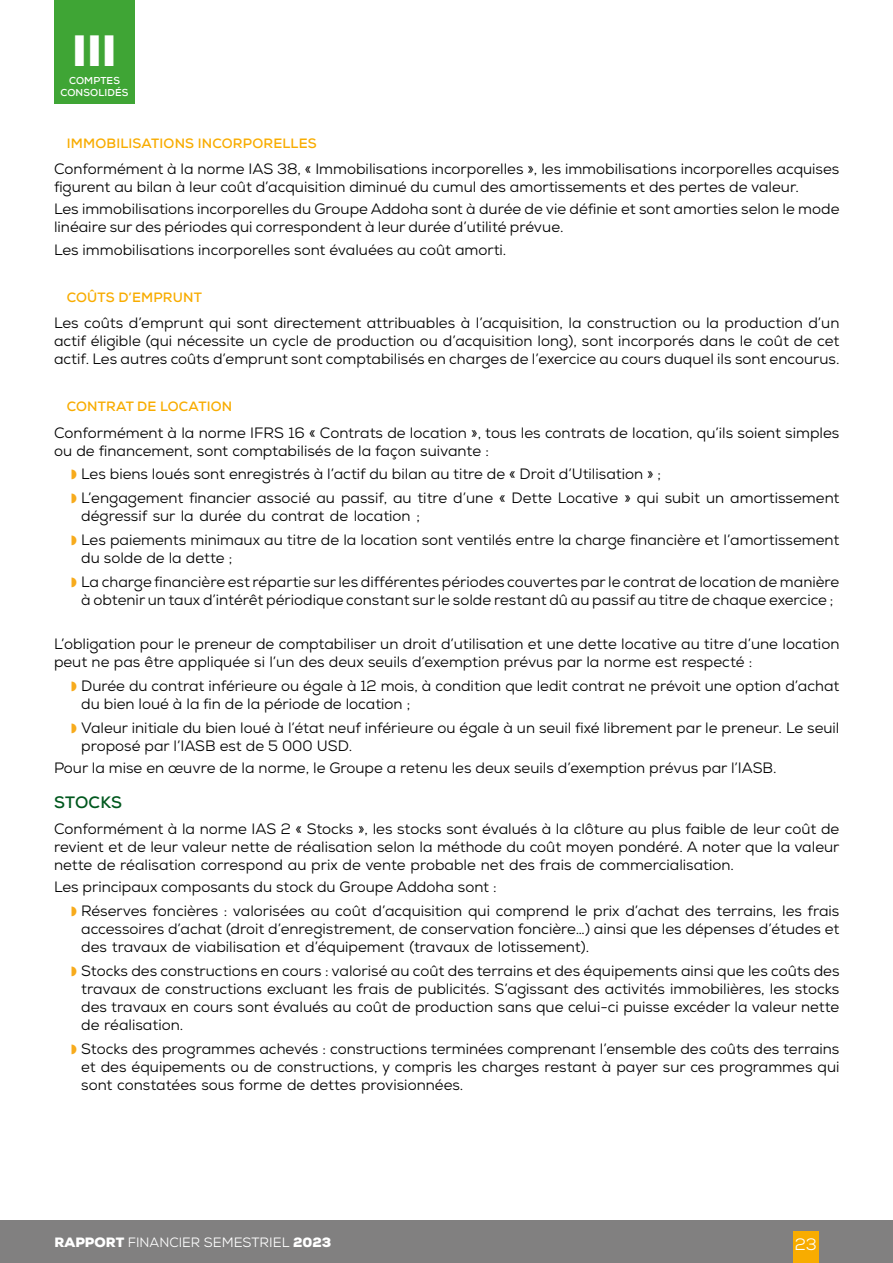
<style>
.page{position:relative;width:893px;height:1263px;background:#fff}
.page>*{position:absolute;margin:0;border:0;box-sizing:border-box;transform-origin:0 0}
.t1{font:900 43.8px "Nexa";color:#fff}
.t2{font:700 16.5px "Nexa";letter-spacing:.015em;color:#00581e}
.t3{font:16.5px "Nexa";color:#fff}
.t4{font:15px/18px "Nexa";color:#000}
.t5{font:700 13.5px "Nexa";letter-spacing:.015em;color:#f8ac00}
.t6{font:13.5px "Nexa";color:#fff}
.t7{font:700 10.05px/12px "Nexa";letter-spacing:.015em;color:#fff;text-align:center}
.s1{color:#f7ab1c}
.s2{font-weight:900}
</style>
<div class="page">
<div style="left:0;top:1220px;width:893px;height:43px;background:#818080"></div>
<div style="left:793px;top:1232px;width:26px;height:31px;background:#f8ac00"></div>
<div style="left:54px;top:0;width:81px;height:103px;background:#3fa535"></div>
<h1 class="t1" style="left:72px;top:23px;width:46px">III</h1>
<p class="t7" style="left:60px;top:75px;width:70px">COMPTES<br>CONSOLIDÉS</p>
<p class="t5" style="left:67px;top:134px;width:251px">IMMOBILISATIONS INCORPORELLES</p>
<p class="t4" style="left:54px;top:160px;width:787px">Conformément à la norme IAS 38, « Immobilisations incorporelles », les immobilisations incorporelles acquises figurent au bilan à leur coût d’acquisition diminué du cumul des amortissements et des pertes de valeur.</p>
<p class="t4" style="left:54px;top:200px;width:787px">Les immobilisations incorporelles du Groupe Addoha sont à durée de vie définie et sont amorties selon le mode linéaire sur des périodes qui correspondent à leur durée d’utilité prévue.</p>
<p class="t4" style="left:54px;top:240px;width:454px">Les immobilisations incorporelles sont évaluées au coût amorti.</p>
<p class="t5" style="left:67px;top:288px;width:137px">COÛTS D’EMPRUNT</p>
<p class="t4" style="left:54px;top:314px;width:787px;text-align:justify">Les coûts d’emprunt qui sont directement attribuables à l’acquisition, la construction ou la production d’un actif éligible (qui nécessite un cycle de production ou d’acquisition long), sont incorporés dans le coût de cet actif. Les autres coûts d’emprunt sont comptabilisés en charges de l’exercice au cours duquel ils sont encourus.</p>
<p class="t5" style="left:67px;top:398px;width:167px">CONTRAT DE LOCATION</p>
<p class="t4" style="left:54px;top:423px;width:787px">Conformément à la norme IFRS 16 « Contrats de location », tous les contrats de location, qu’ils soient simples ou de financement, sont comptabilisés de la façon suivante :</p>
<p class="t4" style="left:71px;top:462px;width:770px;line-height:23.7px"><span class="s1">◗</span> Les biens loués sont enregistrés à l’actif du bilan au titre de « Droit d’Utilisation » ;<br><span class="s1">◗</span> L’engagement financier associé au passif, au titre d’une « Dette Locative » qui subit un amortissement</p>
<p class="t4" style="left:71px;top:504px;width:770px;line-height:23.7px;text-indent:10px">dégressif sur la durée du contrat de location ;<br><span class="s1">◗</span> Les paiements minimaux au titre de la location sont ventilés entre la charge financière et l’amortissement</p>
<p class="t4" style="left:71px;top:546px;width:770px;line-height:23.7px;text-indent:10px">du solde de la dette ;<br><span class="s1">◗</span> La charge financière est répartie sur les différentes périodes couvertes par le contrat de location de manière</p>
<p class="t4" style="left:81px;top:590px;width:754px">à obtenir un taux d’intérêt périodique constant sur le solde restant dû au passif au titre de chaque exercice ;</p>
<p class="t4" style="left:54px;top:635px;width:787px">L’obligation pour le preneur de comptabiliser un droit d’utilisation et une dette locative au titre d’une location peut ne pas être appliquée si l’un des deux seuils d’exemption prévus par la norme est respecté :</p>
<p class="t4" style="left:81px;top:677px;width:760px;text-indent:-10px"><span class="s1">◗</span> Durée du contrat inférieure ou égale à 12 mois, à condition que ledit contrat ne prévoit une option d’achat du bien loué à la fin de la période de location ;</p>
<p class="t4" style="left:81px;top:718px;width:760px;text-indent:-10px"><span class="s1">◗</span> Valeur initiale du bien loué à l’état neuf inférieure ou égale à un seuil fixé librement par le preneur. Le seuil proposé par l’IASB est de 5 000 USD.</p>
<p class="t4" style="left:54px;top:759px;width:724px">Pour la mise en œuvre de la norme, le Groupe a retenu les deux seuils d’exemption prévus par l’IASB.</p>
<p class="t2" style="left:54px;top:791px;width:69px">STOCKS</p>
<p class="t4" style="left:54px;top:820px;width:787px;text-align:justify">Conformément à la norme IAS 2 « Stocks », les stocks sont évalués à la clôture au plus faible de leur coût de revient et de leur valeur nette de réalisation selon la méthode du coût moyen pondéré. A noter que la valeur nette de réalisation correspond au prix de vente probable net des frais de commercialisation.</p>
<p class="t4" style="left:71px;top:875px;width:770px;line-height:23.7px;text-indent:-17px">Les principaux composants du stock du Groupe Addoha sont :<br><span class="s1">◗</span> Réserves foncières : valorisées au coût d’acquisition qui comprend le prix d’achat des terrains, les frais</p>
<p class="t4" style="left:81px;top:920px;width:760px">accessoires d’achat (droit d’enregistrement, de conservation foncière…) ainsi que les dépenses d’études et des travaux de viabilisation et d’équipement (travaux de lotissement).</p>
<p class="t4" style="left:81px;top:962px;width:760px;text-align:justify;text-indent:-10px"><span class="s1">◗</span> Stocks des constructions en cours : valorisé au coût des terrains et des équipements ainsi que les coûts des travaux de constructions excluant les frais de publicités. S’agissant des activités immobilières, les stocks des travaux en cours sont évalués au coût de production sans que celui-ci puisse excéder la valeur nette de réalisation.</p>
<p class="t4" style="left:81px;top:1039px;width:760px;text-align:justify;text-indent:-10px"><span class="s1">◗</span> Stocks des programmes achevés : constructions terminées comprenant l’ensemble des coûts des terrains et des équipements ou de constructions, y compris les charges restant à payer sur ces programmes qui sont constatées sous forme de dettes provisionnées.</p>
<p class="t6" style="left:55px;top:1233px;width:278px"><span class="s2">RAPPORT</span> FINANCIER SEMESTRIEL <span class="s2">2023</span></p>
<p class="t3" style="left:795px;top:1234px;width:24px">23</p>
</div>
